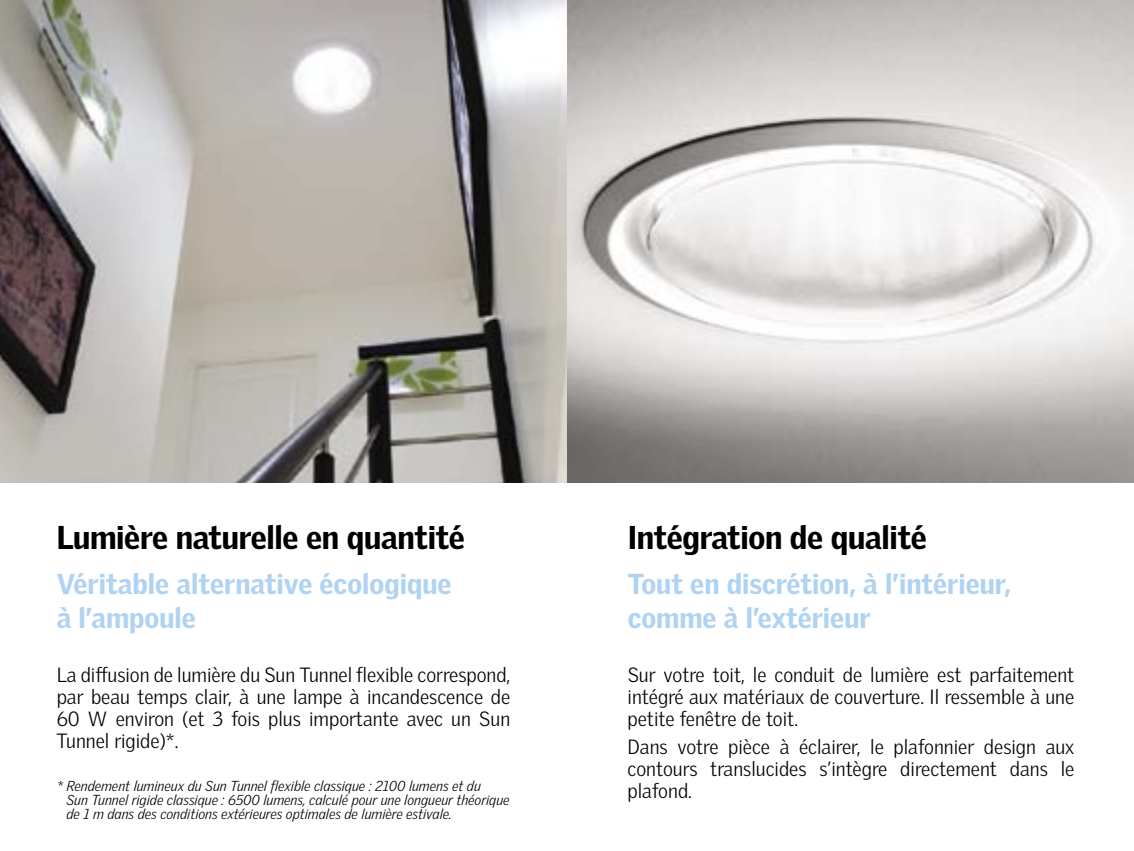
<style>
.page{position:relative;width:1134px;height:851px;background:#fff}
.page>*{position:absolute;margin:0;border:0;box-sizing:border-box;transform-origin:0 0}
.t1{font:900 32px "Velux Gothic";letter-spacing:-.01em;color:#000}
.t2{font:900 28px/33.6px "Velux Gothic";color:#b1d3f2}
.t3{font:300 20px/22px "Velux Gothic";color:#000;text-align:justify}
.t4{font:italic 300 14px/14px "Velux Gothic";color:#000}
</style>
<div class="page">
<img style="left:0;top:0;width:567px;height:482px">
<img style="left:567px;top:0;width:567px;height:482px">
<h1 class="t1" style="left:57px;top:517px;width:410px">Lumière naturelle en quantité</h1>
<h2 class="t2" style="left:57px;top:567px;width:396px">Véritable alternative écologique à l’ampoule</h2>
<p class="t3" style="left:57px;top:663px;width:455px">La diffusion de lumière du Sun Tunnel flexible correspond, par beau temps clair, à une lampe à incandescence de 60 W environ (et 3 fois plus importante avec un Sun Tunnel rigide)*.</p>
<p class="t4" style="left:66px;top:778px;width:445px;text-indent:-10px">* Rendement lumineux du Sun Tunnel flexible classique : 2100 lumens et du<br>Sun Tunnel rigide classique : 6500 lumens, calculé pour une longueur théorique de 1 m dans des conditions extérieures optimales de lumière estivale.</p>
<h1 class="t1" style="left:628px;top:517px;width:301px">Intégration de qualité</h1>
<h2 class="t2" style="left:628px;top:567px;width:385px">Tout en discrétion, à l’intérieur, comme à l’extérieur</h2>
<p class="t3" style="left:627px;top:663px;width:448px">Sur votre toit, le conduit de lumière est parfaitement intégré aux matériaux de couverture. Il ressemble à une petite fenêtre de toit.</p>
<p class="t3" style="left:627px;top:734px;width:448px">Dans votre pièce à éclairer, le plafonnier design aux contours translucides s’intègre directement dans le plafond.</p>
</div>
